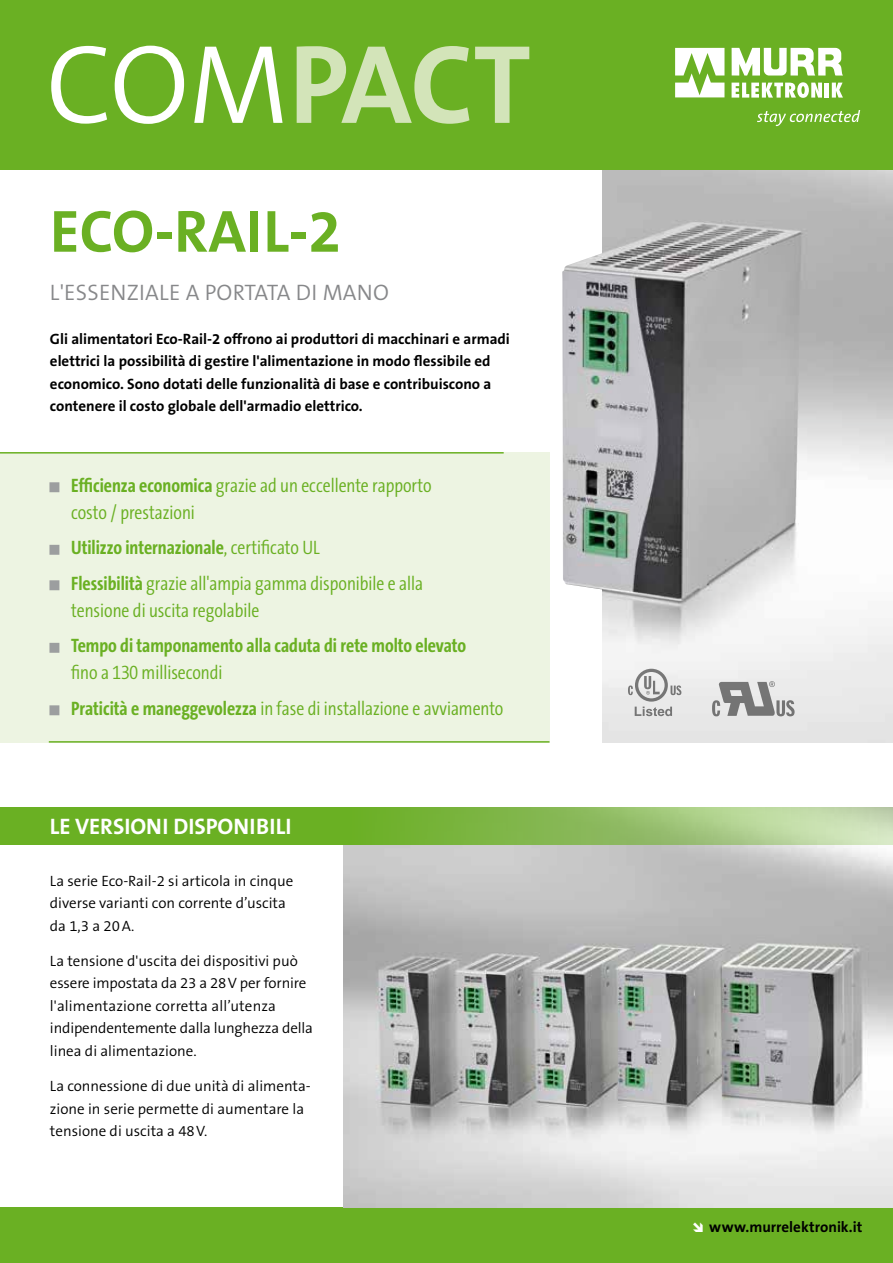
<style>
.page{position:relative;width:893px;height:1263px;background:#fff}
.page>*{position:absolute;margin:0;border:0;box-sizing:border-box;transform-origin:0 0}
.t1{font:700 112.8px "The Sans B7";color:#d3e4b9}
.t2{font:700 60px "The Sans B7";color:#6ab023}
.t3{font:300 22.5px "The Sans B4";letter-spacing:.01em;color:#87888a}
.t4{font:700 22.5px "The Sans B7";color:#fff}
.t5{font:300 19.5px/27px "The Sans Cd TF4";color:#6ab023}
.t6{font:700 19.5px "The Sans Cd TF7";color:#6ab023}
.t7{font:300 15px/22.5px "The Sans B4";color:#000}
.t8{font:700 15px/22.5px "The Sans B7";color:#000}
.s1{font-family:"The Sans B4";font-weight:300;color:#fff}
.s2{font-family:"The Sans Cd TF7";font-weight:700}
.s3{font-family:"The Sans Cd TF4";font-weight:300}
</style>
<div class="page">
<div style="left:0;top:0;width:893px;height:170px;background:#6ab023"></div>
<div style="left:0;top:1208px;width:893px;height:55px;background:#6ab023"></div>
<svg style="left:675px;top:48px;width:49px;height:49px"></svg>
<svg style="left:732px;top:82px;width:90px;height:16px"></svg>
<hr style="left:825px;top:83px;width:4px;height:15px;background:#fff">
<svg style="left:832px;top:83px;width:11px;height:15px"></svg>
<svg style="left:732px;top:48px;width:111px;height:28px"></svg>
<svg style="left:757px;top:110px;width:103px;height:16px"></svg>
<img style="left:343px;top:845px;width:550px;height:363px">
<img style="left:562px;top:222px;width:239px;height:379px">
<div style="left:0;top:807px;width:343px;height:38px;background:#6ab023"></div>
<svg style="left:343px;top:807px;width:550px;height:38px"></svg>
<svg style="left:628px;top:669px;width:53px;height:47px"></svg>
<svg style="left:712px;top:681px;width:83px;height:35px"></svg>
<div style="left:0;top:452px;width:549px;height:291px;background:#edf4e2"></div>
<hr style="left:0;top:452px;width:504px;height:2px;background:#6ab023">
<hr style="left:49px;top:741px;width:500px;height:2px;background:#6ab023">
<div style="left:49px;top:482px;width:10px;height:10px;border:3px solid #9c9e9f"></div>
<div style="left:49px;top:545px;width:10px;height:10px;border:3px solid #9c9e9f"></div>
<div style="left:49px;top:580px;width:10px;height:10px;border:3px solid #9c9e9f"></div>
<div style="left:49px;top:643px;width:10px;height:10px;border:3px solid #9c9e9f"></div>
<div style="left:49px;top:705px;width:10px;height:10px;border:3px solid #9c9e9f"></div>
<svg style="left:51px;top:484px;width:7px;height:7px"></svg>
<svg style="left:51px;top:546px;width:7px;height:7px"></svg>
<svg style="left:51px;top:582px;width:7px;height:7px"></svg>
<svg style="left:51px;top:644px;width:7px;height:7px"></svg>
<svg style="left:51px;top:707px;width:7px;height:7px"></svg>
<h1 class="t1" style="left:46px;top:24px;width:487px"><span class="s1">COM</span>PACT</h1>
<h2 class="t2" style="left:50px;top:199px;width:293px">ECO-RAIL-2</h2>
<h3 class="t3" style="left:50px;top:280px;width:340px">L'ESSENZIALE A PORTATA DI MANO</h3>
<p class="t8" style="left:50px;top:328px;width:461px">Gli alimentatori Eco-Rail-2 offrono ai produttori di macchinari e armadi elettrici la possibilità di gestire l'alimentazione in modo flessibile ed economico. Sono dotati delle funzionalità di base e contribuiscono a contenere il costo globale dell'armadio elettrico.</p>
<h3 class="t5" style="left:71px;top:473px;width:362px"><span class="s2">Efficienza economica</span> grazie ad un eccellente rapporto costo / prestazioni</h3>
<h3 class="t6" style="left:71px;top:538px;width:250px">Utilizzo internazionale<span class="s3">, certificato UL</span></h3>
<h3 class="t5" style="left:71px;top:571px;width:353px"><span class="s2">Flessibilità</span> grazie all'ampia gamma disponibile e alla tensione di uscita regolabile</h3>
<h3 class="t6" style="left:71px;top:636px;width:396px">Tempo di tamponamento alla caduta di rete molto elevato</h3>
<h3 class="t5" style="left:71px;top:656px;width:434px;line-height:35.5px">fino a 130 millisecondi<br><span class="s2">Praticità e maneggevolezza</span> in fase di installazione e avviamento</h3>
<h3 class="t4" style="left:50px;top:815px;width:243px">LE VERSIONI DISPONIBILI</h3>
<p class="t7" style="left:50px;top:870px;width:245px">La serie Eco-Rail-2 si articola in cinque diverse varianti con corrente d’uscita da 1,3 a 20A.</p>
<p class="t7" style="left:50px;top:950px;width:264px">La tensione d'uscita dei dispositivi può essere impostata da 23 a 28V per fornire l'alimentazione corretta all’utenza indipendentemente dalla lunghezza della linea di alimentazione.</p>
<p class="t7" style="left:50px;top:1075px;width:262px">La connessione di due unità di alimenta&shy;zione in serie permette di aumentare la tensione di uscita a 48V.</p>
<p class="t8" style="left:709px;top:1216px;width:155px">www.murrelektronik.it</p>
</div>
